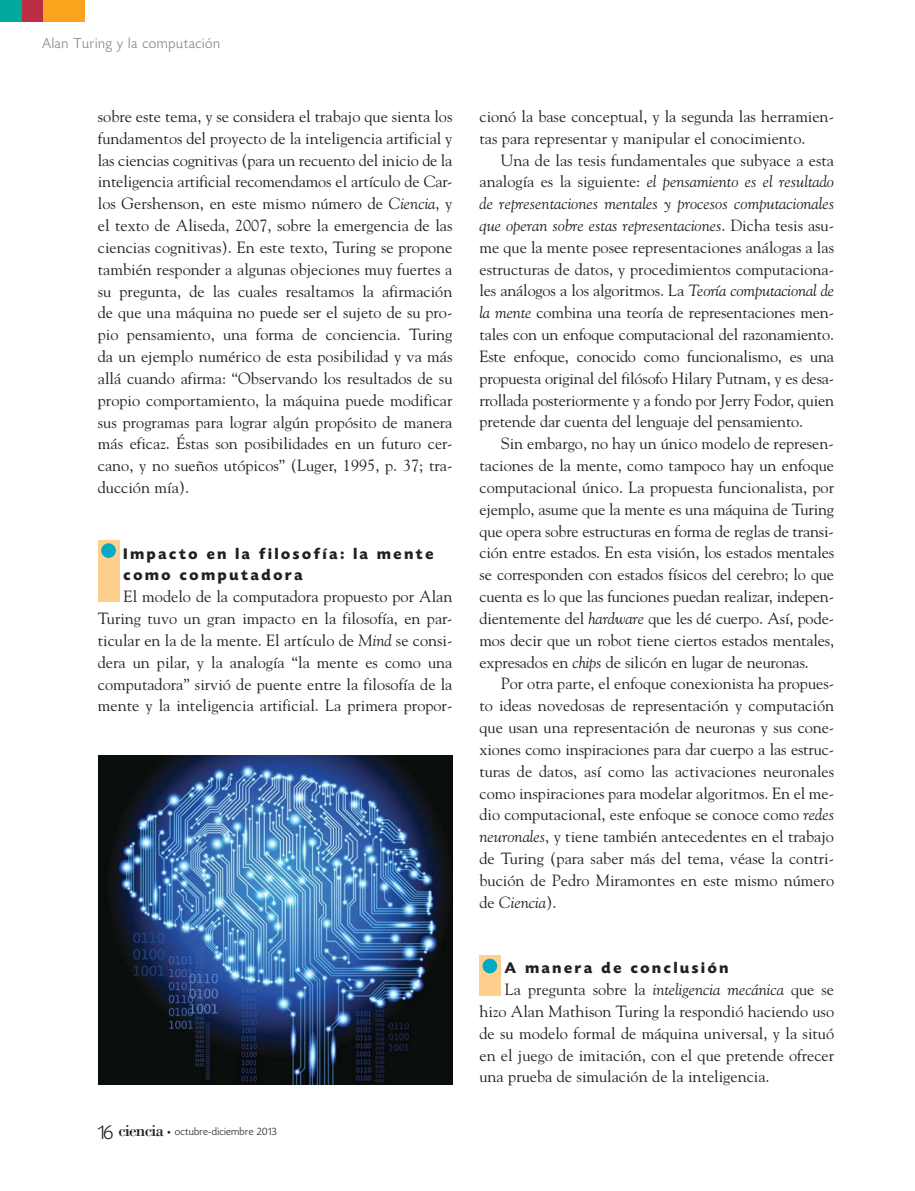
<style>
.page{position:relative;width:915px;height:1191px;background:#fff}
.page>*{position:absolute;margin:0;border:0;box-sizing:border-box;transform-origin:0 0}
.t1{font:17.25px "Bodoni";letter-spacing:-.05em;color:#231f20}
.t2{font:16.2px/21.8px "Goudy";color:#231f20;text-align:justify}
.t3{font:700 16.2px/21.8px "Today HEF";letter-spacing:.17em;color:#231f20}
.t4{font:300 15px "Today HEF";letter-spacing:.045em;color:#808285}
.t5{font:300 11.25px "Today HEF";letter-spacing:.025em;color:#231f20}
.s1{font-style:italic}
.s2{font-family:"Today HEF";font-weight:300;font-size:21px}
.s3{font-family:"Officina Sans";font-weight:400;font-size:7.5px}
</style>
<div class="page">
<div style="left:43px;top:0;width:42px;height:21px;background:#faa41d"></div>
<div style="left:21px;top:0;width:22px;height:21px;background:#bb2d45"></div>
<div style="left:0;top:0;width:21px;height:21px;background:#00a99b"></div>
<div style="left:479px;top:955px;width:21px;height:40px;background:#fecf8d"></div>
<div style="left:482px;top:958px;width:15px;height:15px;background:#00acc3;border-radius:50%"></div>
<div style="left:98px;top:540px;width:21px;height:62px;background:#fecf8d"></div>
<div style="left:101px;top:543px;width:15px;height:15px;background:#00acc3;border-radius:50%"></div>
<img style="left:99px;top:755px;width:353px;height:329px">
<p class="t4" style="left:43px;top:37px;width:179px">Alan Turing y la computación</p>
<p class="t2" style="left:98px;top:107px;width:356px">sobre este tema, y se considera el trabajo que sienta los fundamentos del proyecto de la inteligencia artificial y las ciencias cognitivas (para un recuento del inicio de la inteligencia artificial recomendamos el artículo de Car&shy;los Gershenson, en este mismo número de <span class="s1">Ciencia</span>, y el texto de Aliseda, 2007, sobre la emergencia de las ciencias cognitivas). En este texto, Turing se propone también responder a algunas objeciones muy fuertes a su pregunta, de las cuales resaltamos la afirmación de que una máquina no puede ser el sujeto de su pro&shy;pio pensamiento, una forma de conciencia. Turing da un ejemplo numérico de esta posibilidad y va más allá cuando afirma: “Observando los resultados de su propio comportamiento, la máquina puede modificar sus programas para lograr algún propósito de manera más eficaz. Éstas son posibilidades en un futuro cer&shy;cano, y no sueños utópicos” (Luger, 1995, p. 37; tra&shy;ducción mía).</p>
<p class="t3" style="left:124px;top:544px;width:311px">Impacto en la filosofía: la mente como computadora</p>
<p class="t2" style="left:98px;top:587px;width:356px;text-indent:26px">El modelo de la computadora propuesto por Alan Turing tuvo un gran impacto en la filosofía, en par&shy;ticular en la de la mente. El artículo de <span class="s1">Mind</span> se consi&shy;dera un pilar, y la analogía “la mente es como una computadora” sirvió de puente entre la filosofía de la mente y la inteligencia artificial. La primera propor-</p>
<p class="t1" style="left:98px;top:1122px;width:68px"><span class="s2">16</span> ciencia</p>
<p class="t5" style="left:167px;top:1127px;width:111px"><span class="s3">•</span> octubre-diciembre 2013</p>
<p class="t2" style="left:479px;top:107px;width:356px">cionó la base conceptual, y la segunda las herramien&shy;tas para representar y manipular el conocimiento.</p>
<p class="t2" style="left:479px;top:150px;width:356px;text-indent:21px">Una de las tesis fundamentales que subyace a esta analogía es la siguiente: <span class="s1">el pensamiento es el resultado de representaciones mentales y procesos computacionales que operan sobre estas representaciones</span>. Dicha tesis asu&shy;me que la mente posee representaciones análogas a las estructuras de datos, y procedimientos computaciona&shy;les análogos a los algoritmos. La <span class="s1">Teoría computacional de la mente</span> combina una teoría de representaciones men&shy;tales con un enfoque computacional del razonamiento.<br>Este enfoque, conocido como funcionalismo, es una propuesta original del filósofo Hilary Putnam, y es desa&shy;rrollada posteriormente y a fondo por Jerry Fodor, quien pretende dar cuenta del lenguaje del pensamiento.</p>
<p class="t2" style="left:479px;top:434px;width:356px;text-indent:21px">Sin embargo, no hay un único modelo de represen&shy;taciones de la mente, como tampoco hay un enfoque computacional único. La propuesta funcionalista, por ejemplo, asume que la mente es una máquina de Turing que opera sobre estructuras en forma de reglas de transi&shy;ción entre estados. En esta visión, los estados mentales se corresponden con estados físicos del cerebro; lo que cuenta es lo que las funciones puedan realizar, indepen&shy;dientemente del <span class="s1">hardware</span> que les dé cuerpo. Así, pode&shy;mos decir que un robot tiene ciertos estados mentales, expresados en <span class="s1">chips</span> de silicón en lugar de neuronas.</p>
<p class="t2" style="left:479px;top:674px;width:356px;text-indent:21px">Por otra parte, el enfoque conexionista ha propues&shy;to ideas novedosas de representación y computación que usan una representación de neuronas y sus cone&shy;xiones como inspiraciones para dar cuerpo a las estruc&shy;turas de datos, así como las activaciones neuronales como inspiraciones para modelar algoritmos. En el me&shy;dio computacional, este enfoque se conoce como <span class="s1">redes neuronales</span>, y tiene también antecedentes en el trabajo de Turing (para saber más del tema, véase la contri&shy;bución de Pedro Miramontes en este mismo número de <span class="s1">Ciencia</span>).</p>
<p class="t3" style="left:504px;top:958px;width:225px">A manera de conclusión</p>
<p class="t2" style="left:479px;top:979px;width:356px;text-indent:25px">La pregunta sobre la <span class="s1">inteligencia mecánica</span> que se hizo Alan Mathison Turing la respondió haciendo uso de su modelo formal de máquina universal, y la situó en el juego de imitación, con el que pretende ofrecer una prueba de simulación de la inteligencia.</p>
</div>
